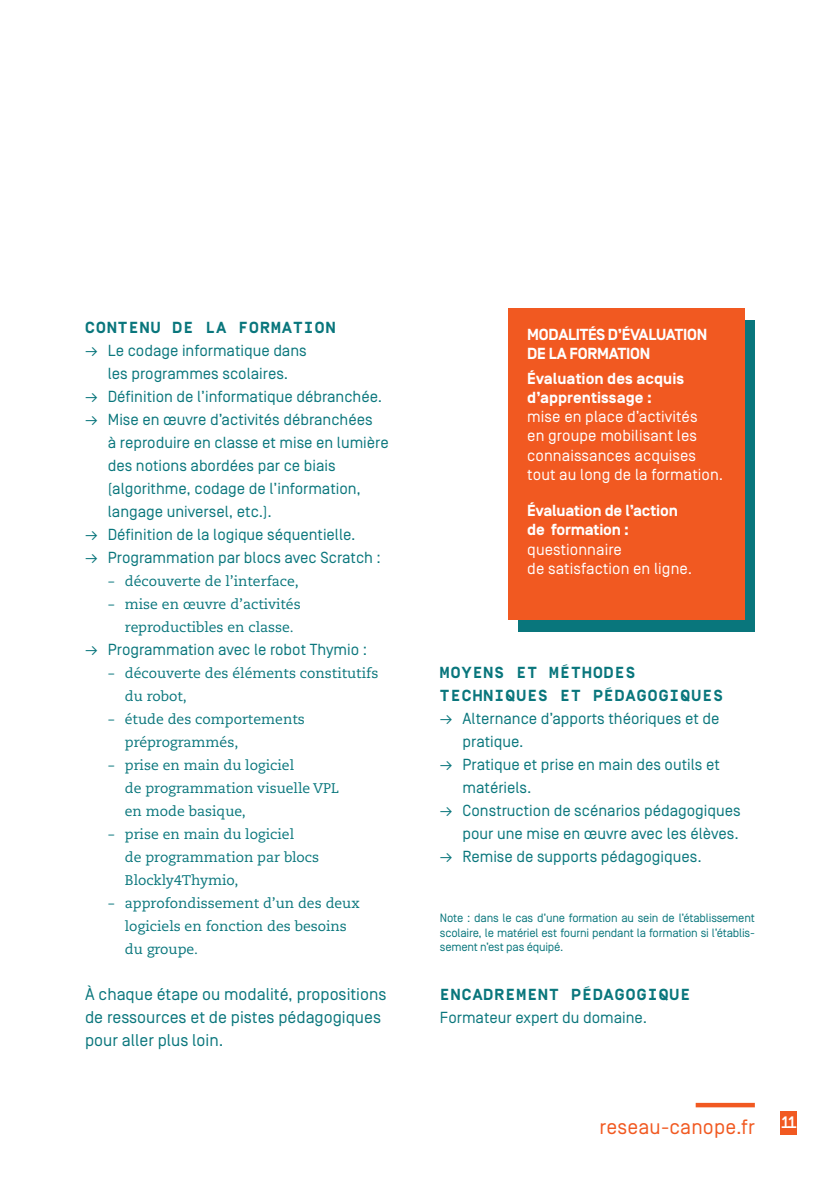
<style>
.page{position:relative;width:840px;height:1191px;background:#fff}
.page>*{position:absolute;margin:0;border:0;box-sizing:border-box;transform-origin:0 0}
.t1{font:20.8px "Simplon BP Regular";letter-spacing:.01em;color:#f15921}
.texte_courant{font:17px/23px "Simplon BP Regular";color:#09767c}
.t2{font:500 16.6px "Simplon BP Mono";color:#fff}
.texte_courant-2{font:16px/23px "Simplon BP Regular";color:#09767c}
.t3{font:16px/19.2px "Simplon BP Regular";letter-spacing:.005em;color:#fff}
.t4{font:700 16px/19.2px "Simplon BP";letter-spacing:-.01em;color:#fff}
.t5{font:700 16px/23px "Simplon BP Mono";letter-spacing:.075em;color:#09767c}
.t6{font:14px/23px "Caecilia LT Std";color:#09767c}
.texte_courant-3{font:12px/14.4px "Simplon BP Regular";letter-spacing:-.015em;color:#09767c;text-align:justify}
.s1{font-family:"Simplon BP Regular"}
</style>
<div class="page">
<div style="left:780px;top:1111px;width:16px;height:23px;background:#f15921"></div>
<div style="left:695px;top:1102px;width:59px;height:5px;background:#f15921"></div>
<div style="left:517px;top:320px;width:237px;height:312px;background:#09767c"></div>
<div style="left:507px;top:308px;width:237px;height:312px;background:#f15921"></div>
<p class="t5" style="left:85px;top:315px;width:252px">CONTENU DE LA FORMATION</p>
<p class="texte_courant-2" style="left:85px;top:339px;width:223px;text-align:center">→ Le codage informatique dans les programmes scolaires.</p>
<p class="texte_courant-2" style="left:85px;top:385px;width:298px">→ Définition de l’informatique débranchée.</p>
<p class="texte_courant-2" style="left:108px;top:408px;width:282px;text-indent:-23px">→ Mise en œuvre d’activités débranchées<br>à reproduire en classe et mise en lumière des notions abordées par ce biais (algorithme, codage de l’information, langage universel, etc.).</p>
<p class="texte_courant-2" style="left:85px;top:523px;width:272px">→ Définition de la logique séquentielle.</p>
<p class="texte_courant-2" style="left:85px;top:546px;width:297px">→ Programmation par blocs avec Scratch :</p>
<p class="t6" style="left:108px;top:570px;width:192px"><span class="s1">–</span> découverte de l’interface,</p>
<p class="t6" style="left:125px;top:593px;width:177px;text-indent:-17px"><span class="s1">–</span> mise en œuvre d’activités reproductibles en classe.</p>
<p class="texte_courant-2" style="left:85px;top:638px;width:283px">→ Programmation avec le robot Thymio :</p>
<p class="t6" style="left:125px;top:662px;width:255px;text-indent:-17px"><span class="s1">–</span> découverte des éléments constitutifs du robot,</p>
<p class="t6" style="left:125px;top:708px;width:181px;text-indent:-17px"><span class="s1">–</span> étude des comportements préprogrammés,</p>
<p class="t6" style="left:125px;top:754px;width:215px;text-indent:-17px"><span class="s1">–</span> prise en main du logiciel<br>de programmation visuelle VPL en mode basique,</p>
<p class="t6" style="left:125px;top:823px;width:196px;text-indent:-17px"><span class="s1">–</span> prise en main du logiciel<br>de programmation par blocs<br>Blockly4Thymio,</p>
<p class="t6" style="left:125px;top:892px;width:236px;text-indent:-17px"><span class="s1">–</span> approfondissement d’un des deux logiciels en fonction des besoins du groupe.</p>
<p class="texte_courant" style="left:85px;top:982px;width:302px">À chaque étape ou modalité, propositions de ressources et de pistes pédagogiques pour aller plus loin.</p>
<p class="t4" style="left:527px;top:325px;width:181px">MODALITÉS D’ÉVALUATION<br>DE LA FORMATION</p>
<p class="t4" style="left:527px;top:369px;width:158px">Évaluation des acquis d’apprentissage :</p>
<p class="t3" style="left:527px;top:407px;width:197px">mise en place d’activités<br>en groupe mobilisant les connaissances acquises tout au long de la formation.</p>
<p class="t4" style="left:527px;top:501px;width:152px">Évaluation de l’action de formation :</p>
<p class="t3" style="left:527px;top:539px;width:166px">questionnaire<br>de satisfaction en ligne.</p>
<p class="t5" style="left:439px;top:660px;width:284px">MOYENS ET MÉTHODES<br>TECHNIQUES ET PÉDAGOGIQUES</p>
<p class="texte_courant-2" style="left:462px;top:707px;width:258px;text-indent:-23px">→ Alternance d’apports théoriques et de pratique.</p>
<p class="texte_courant-2" style="left:462px;top:753px;width:258px;text-indent:-23px">→ Pratique et prise en main des outils et matériels.</p>
<p class="texte_courant-2" style="left:439px;top:799px;width:302px;text-align:right">→ Construction de scénarios pédagogiques pour une mise en œuvre avec les élèves.</p>
<p class="texte_courant-2" style="left:439px;top:845px;width:263px">→ Remise de supports pédagogiques.</p>
<p class="texte_courant-3" style="left:439px;top:911px;width:316px">Note : dans le cas d’une formation au sein de l’établissement scolaire, le matériel est fourni pendant la formation si l’établis&shy;sement n’est pas équipé.</p>
<p class="t5" style="left:439px;top:982px;width:252px">ENCADREMENT PÉDAGOGIQUE</p>
<p class="texte_courant-2" style="left:439px;top:1006px;width:209px">Formateur expert du domaine.</p>
<h1 class="t1" style="left:599px;top:1115px;width:157px">reseau-canope.fr</h1>
<p class="t2" style="left:780px;top:1111px;width:18px">11</p>
</div>
